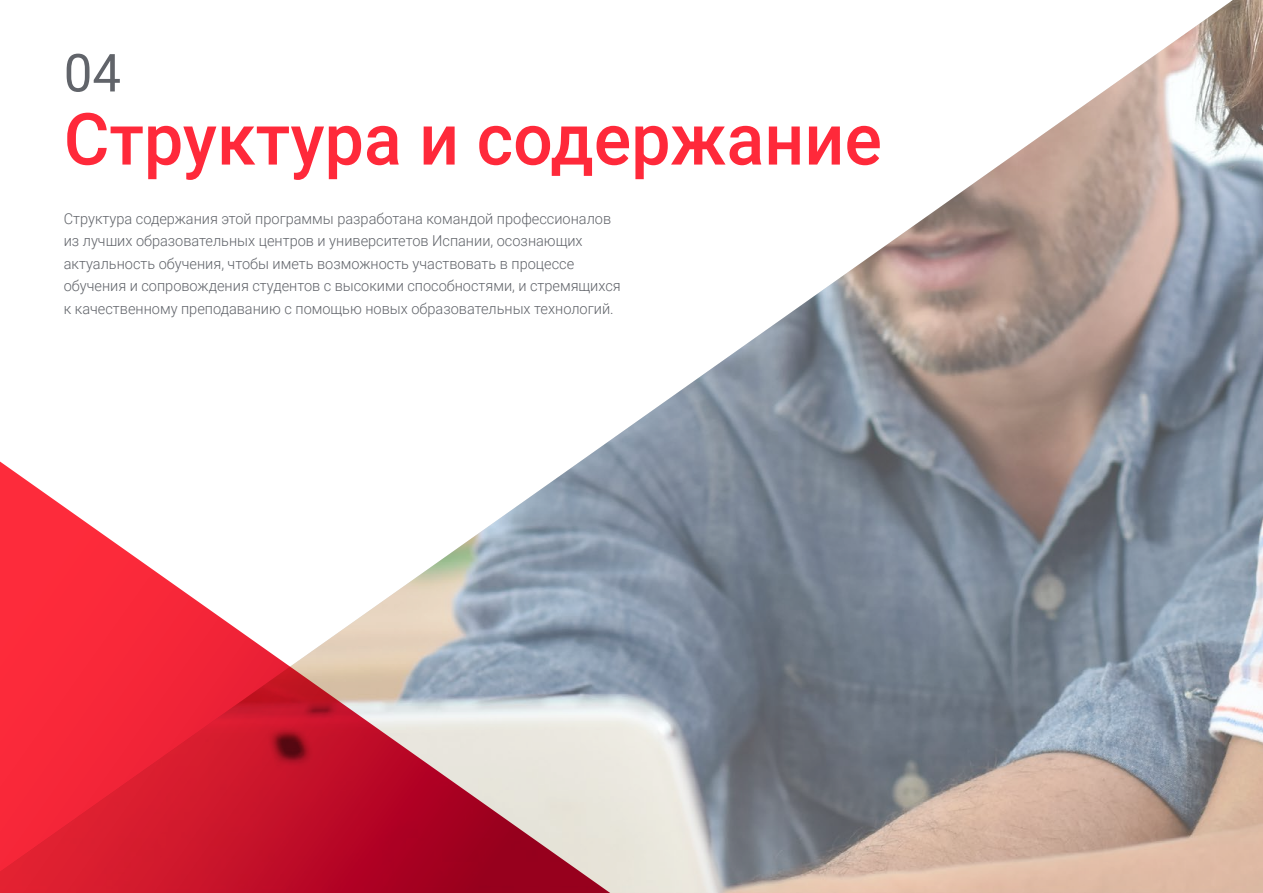
<style>
.page{position:relative;width:1263px;height:893px;background:#fff}
.page>*{position:absolute;margin:0;border:0;box-sizing:border-box;transform-origin:0 0}
.t1{font:500 72px "Roboto";color:#ff293a}
.t2{font:52.5px "Roboto";color:#61646a}
.t3{font:300 15px/22.5px "Roboto";color:#61646a}
</style>
<div class="page">
<img style="left:602px;top:0;width:661px;height:893px">
<svg style="left:0;top:446px;width:640px;height:447px"></svg>
<h2 class="t2" style="left:64px;top:36px;width:59px">04</h2>
<h1 class="t1" style="left:64px;top:89px;width:820px">Структура и содержание</h1>
<p class="t3" style="left:64px;top:207px;width:558px">Структура содержания этой программы разработана командой профессионалов из лучших образовательных центров и университетов Испании, осознающих актуальность обучения, чтобы иметь возможность участвовать в процессе обучения и сопровождения студентов с высокими способностями, и стремящихся к качественному преподаванию с помощью новых образовательных технологий.</p>
</div>
